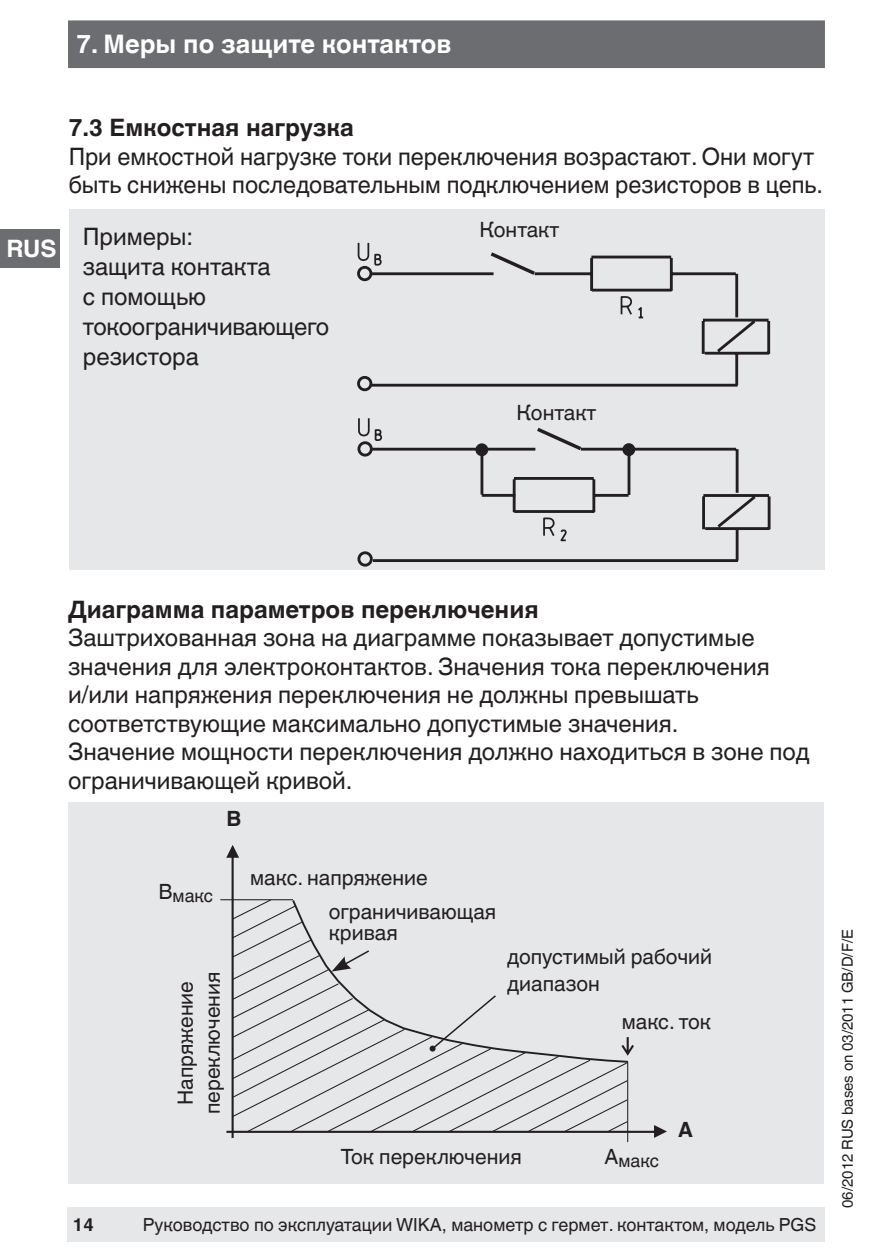
<style>
.page{position:relative;width:893px;height:1259px;background:#fff}
.page>*{position:absolute;margin:0;border:0;box-sizing:border-box;transform-origin:0 0}
.t1{font:700 25.5px "Helvetica World";color:#fff}
.t2{font:24px/28.5px "Helvetica World";color:#231f20}
.t3{font:700 24px "Helvetica World";color:#231f20}
.t4{font:700 24px "Helvetica World";color:#fff}
.t5{font:21px/27px "Helvetica World";color:#231f20}
.t6{font:700 21px "Helvetica World";color:#231f20}
.t7{font:18px "Helvetica World";color:#231f20}
.t8{font:700 18px "Helvetica World";color:#231f20}
.t9{font:15px "Helvetica World";color:#231f20}
</style>
<div class="page">
<div style="left:67px;top:1208px;width:758px;height:34px;background:#e6e7e9"></div>
<div style="left:68px;top:20px;width:757px;height:48px;background:#6c6d70;border:3px solid #6c6d70"></div>
<div style="left:0;top:229px;width:60px;height:38px;background:#6c6d70"></div>
<div style="left:69px;top:210px;width:756px;height:360px;background:#e6e7e9"></div>
<div style="left:69px;top:802px;width:755px;height:381px;background:#e6e7e9"></div>
<hr style="left:591px;top:256px;width:80px;height:2px;background:#231f20">
<hr style="left:670px;top:258px;width:3px;height:33px;background:#231f20">
<hr style="left:590px;top:258px;width:3px;height:33px;background:#231f20">
<svg style="left:556px;top:264px;width:215px;height:123px"></svg>
<svg style="left:357px;top:242px;width:199px;height:150px"></svg>
<svg style="left:357px;top:442px;width:414px;height:125px"></svg>
<svg style="left:358px;top:418px;width:25px;height:24px"></svg>
<svg style="left:474px;top:295px;width:171px;height:247px"></svg>
<hr style="left:627px;top:1062px;width:1px;height:80px;background:#231f20">
<hr style="left:232px;top:847px;width:2px;height:291px;background:#231f20">
<hr style="left:226px;top:1130px;width:437px;height:3px;background:#231f20">
<svg style="left:654px;top:1125px;width:13px;height:13px"></svg>
<svg style="left:226px;top:845px;width:13px;height:13px"></svg>
<svg style="left:630px;top:1045px;width:4px;height:7px"></svg>
<svg style="left:231px;top:1010px;width:398px;height:123px"></svg>
<svg style="left:220px;top:898px;width:151px;height:163px"></svg>
<svg style="left:429px;top:995px;width:69px;height:57px"></svg>
<p class="t1" style="left:77px;top:30px;width:376px">7. Меры по защите контактов</p>
<p class="t4" style="left:6px;top:235px;width:52px">RUS</p>
<p class="t3" style="left:69px;top:114px;width:287px">7.3 Емкостная нагрузка</p>
<p class="t2" style="left:69px;top:142px;width:756px">При емкостной нагрузке токи переключения возрастают. Они могут быть снижены последовательным подключением резисторов в цепь.</p>
<p class="t2" style="left:83px;top:222px;width:248px;line-height:30px">Примеры:<br>защита контакта<br>с помощью токоограничивающего резистора</p>
<p class="t5" style="left:479px;top:217px;width:81px">Контакт</p>
<p class="t5" style="left:516px;top:399px;width:81px">Контакт</p>
<p class="t3" style="left:68px;top:595px;width:472px">Диаграмма параметров переключения</p>
<p class="t2" style="left:68px;top:624px;width:743px">Заштрихованная зона на диаграмме показывает допустимые значения для электроконтактов. Значения тока переключения и/или напряжения переключения не должны превышать соответствующие максимально допустимые значения.<br>Значение мощности переключения должно находиться в зоне под ограничивающей кривой.</p>
<p class="t6" style="left:226px;top:806px;width:16px">В</p>
<p class="t7" style="left:159px;top:885px;width:56px"><sup>В</sup>макс</p>
<p class="t5" style="left:172px;top:1114px;width:144px;text-align:center;rotate:-90deg">Напряжение переключения</p>
<p class="t5" style="left:329px;top:861px;width:169px;line-height:33.3px;text-indent:-78px">макс. напряжение ограничивающая</p>
<p class="t5" style="left:329px;top:919px;width:71px">кривая</p>
<p class="t5" style="left:507px;top:943px;width:207px">допустимый рабочий диапазон</p>
<p class="t5" style="left:622px;top:1008px;width:91px">макс. ток</p>
<p class="t6" style="left:678px;top:1117px;width:16px">A</p>
<p class="t5" style="left:341px;top:1143px;width:182px">Ток переключения</p>
<p class="t7" style="left:604px;top:1150px;width:56px"><sup>А</sup>макс</p>
<p class="t8" style="left:73px;top:1214px;width:22px">14</p>
<p class="t7" style="left:143px;top:1214px;width:675px">Руководство по эксплуатации WIKA, манометр с гермет. контактом, модель PGS</p>
<p class="t9" style="left:839px;top:1208px;width:280px;rotate:-90deg">06/2012 RUS bases on 03/2011 GB/D/F/E</p>
</div>
